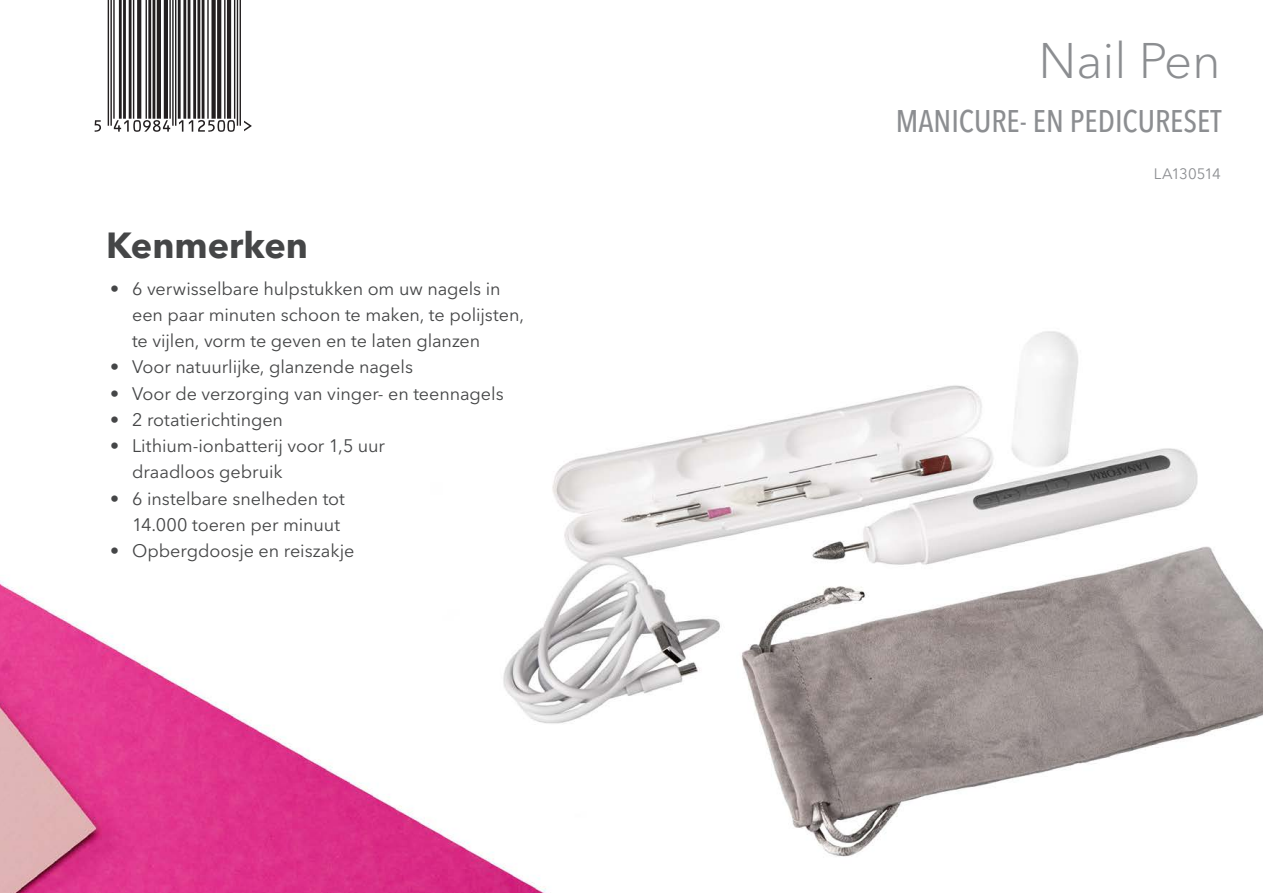
<style>
.page{position:relative;width:1263px;height:893px;background:#fff}
.page>*{position:absolute;margin:0;border:0;box-sizing:border-box;transform-origin:0 0}
.Product{font:300 49.5px "Avenir Next World";color:#8c8e91}
.H2_Center{font:700 36px "Avenir Next World";color:#454647}
.Function{font:500 condensed 31.05px "Avenir Next LT Pro";color:#8c8e91}
.t1{font:18px/26.2px "Avenir Next World";letter-spacing:-.005em;color:#454647}
.P_Small{font:15px "Avenir Next World";letter-spacing:-.065em;color:#8c8e91}
</style>
<div class="page">
<img style="left:0;top:121px;width:1263px;height:772px">
<svg style="left:95px;top:0;width:157px;height:132px"></svg>
<p class="H2_Center" style="left:106px;top:224px;width:203px">Kenmerken</p>
<p class="t1" style="left:132px;top:275px;width:393px;text-indent:-22px">• 6 verwisselbare hulpstukken om uw nagels in een paar minuten schoon te maken, te polijsten, te vijlen, vorm te geven en te laten glanzen</p>
<p class="t1" style="left:110px;top:354px;width:304px">• Voor natuurlijke, glanzende nagels</p>
<p class="t1" style="left:110px;top:380px;width:395px">• Voor de verzorging van vinger- en teennagels</p>
<p class="t1" style="left:110px;top:407px;width:175px">• 2 rotatierichtingen</p>
<p class="t1" style="left:132px;top:433px;width:254px;text-indent:-22px">• Lithium-ionbatterij voor 1,5 uur draadloos gebruik</p>
<p class="t1" style="left:110px;top:485px;width:236px;text-align:right">• 6 instelbare snelheden tot<br>14.000 toeren per minuut</p>
<p class="t1" style="left:110px;top:538px;width:246px">• Opbergdoosje en reiszakje</p>
<p class="Product" style="left:1038px;top:21px;width:184px">Nail Pen</p>
<p class="Function" style="left:896px;top:102px;width:327px">MANICURE- EN PEDICURESET</p>
<p class="P_Small" style="left:1154px;top:162px;width:68px">LA130514</p>
</div>
